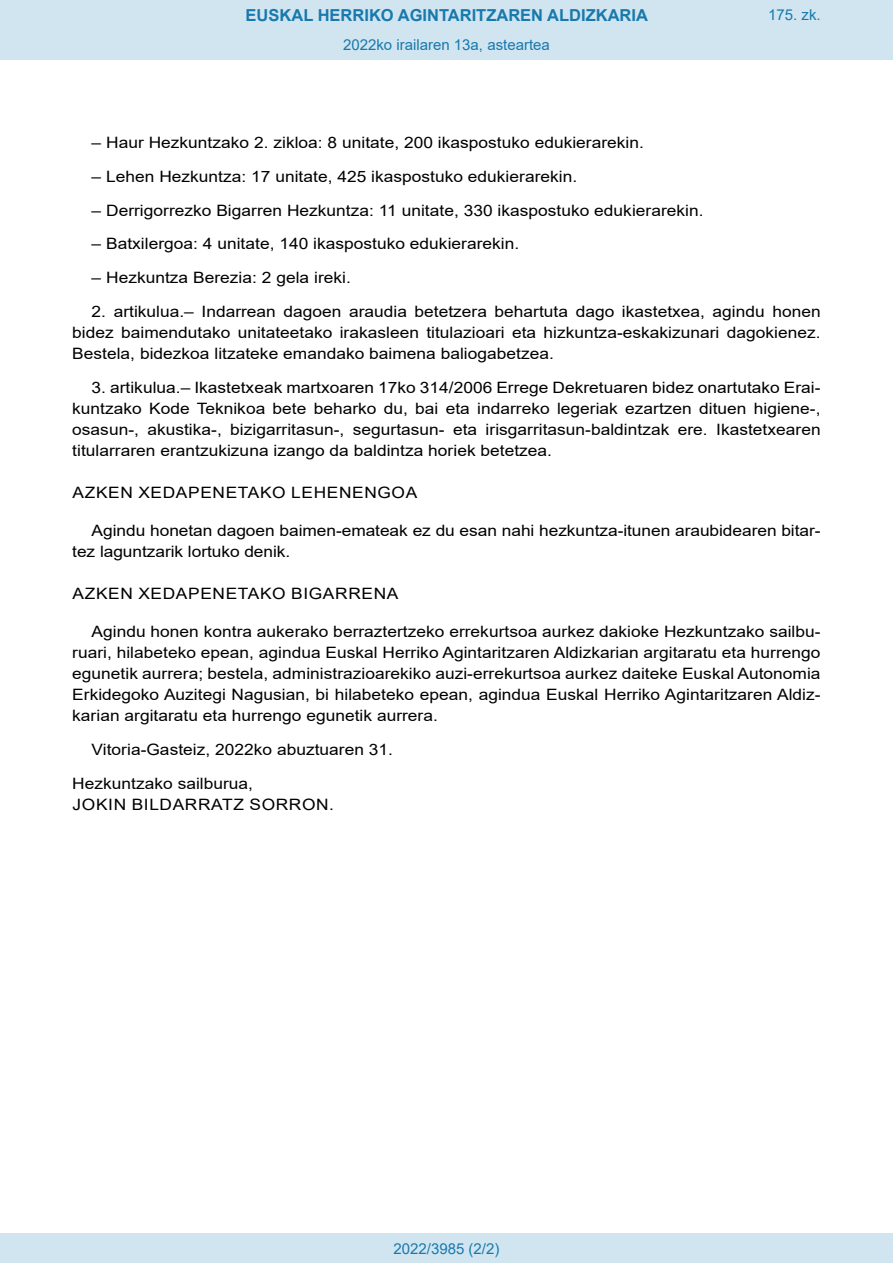
<style>
.page{position:relative;width:893px;height:1263px;background:#fff}
.page>*{position:absolute;margin:0;border:0;box-sizing:border-box;transform-origin:0 0}
.t1{font:700 16.5px "Arial";color:#1879ad}
.BOPVDetalle{font:15.6px/21px "Arial";color:#000;text-align:justify;scale:1.11 1}
.BOPVDisposicion{font:15.6px "Arial";letter-spacing:.035em;color:#000;scale:1.11 1}
.BOPVFirmaLugFec{font:15.6px "Arial";color:#000;scale:1.11 1}
.BOPVFirmaNombre{font:15.6px "Arial";letter-spacing:.035em;color:#000;scale:1.11 1}
.BOPVFirmaPuesto{font:15.6px "Arial";color:#000;scale:1.11 1}
.Paginacion_Centro{font:15px "Arial";color:#1879ad}
</style>
<div class="page">
<div style="left:0;top:0;width:893px;height:60px;background:#d0e5f0"></div>
<div style="left:0;top:1233px;width:893px;height:30px;background:#d0e5f0"></div>
<p class="t1" style="left:246px;top:3px;width:404px">EUSKAL HERRIKO AGINTARITZAREN ALDIZKARIA</p>
<p class="Paginacion_Centro" style="left:343px;top:35px;width:208px">2022ko irailaren 13a, asteartea</p>
<p class="Paginacion_Centro" style="left:768px;top:5px;width:54px">175. zk.</p>
<p class="BOPVDetalle" style="left:92px;top:132px;width:499px">– Haur Hezkuntzako 2. zikloa: 8 unitate, 200 ikaspostuko edukierarekin.</p>
<p class="BOPVDetalle" style="left:92px;top:166px;width:439px">– Lehen Hezkuntza: 17 unitate, 425 ikaspostuko edukierarekin.</p>
<p class="BOPVDetalle" style="left:92px;top:200px;width:553px">– Derrigorrezko Bigarren Hezkuntza: 11 unitate, 330 ikaspostuko edukierarekin.</p>
<p class="BOPVDetalle" style="left:92px;top:233px;width:387px">– Batxilergoa: 4 unitate, 140 ikaspostuko edukierarekin.</p>
<p class="BOPVDetalle" style="left:92px;top:267px;width:235px">– Hezkuntza Berezia: 2 gela ireki.</p>
<p class="BOPVDetalle" style="left:72px;top:301px;width:676px;text-indent:19px">2. artikulua.– Indarrean dagoen araudia betetzera behartuta dago ikastetxea, agindu honen bidez baimendutako unitateetako irakasleen titulazioari eta hizkuntza-eskakizunari dagokienez.<br>Bestela, bidezkoa litzateke emandako baimena baliogabetzea.</p>
<p class="BOPVDetalle" style="left:72px;top:377px;width:676px;text-indent:19px">3. artikulua.– Ikastetxeak martxoaren 17ko 314/2006 Errege Dekretuaren bidez onartutako Erai&shy;kuntzako Kode Teknikoa bete beharko du, bai eta indarreko legeriak ezartzen dituen higiene-, osasun-, akustika-, bizigarritasun-, segurtasun- eta irisgarritasun-baldintzak ere. Ikastetxearen titularraren erantzukizuna izango da baldintza horiek betetzea.</p>
<p class="BOPVDisposicion" style="left:73px;top:482px;width:312px">AZKEN XEDAPENETAKO LEHENENGOA</p>
<p class="BOPVDetalle" style="left:72px;top:520px;width:676px;text-indent:19px">Agindu honetan dagoen baimen-emateak ez du esan nahi hezkuntza-itunen araubidearen bitar&shy;tez laguntzarik lortuko denik.</p>
<p class="BOPVDisposicion" style="left:73px;top:583px;width:295px">AZKEN XEDAPENETAKO BIGARRENA</p>
<p class="BOPVDetalle" style="left:72px;top:621px;width:676px;text-indent:19px">Agindu honen kontra aukerako berraztertzeko errekurtsoa aurkez dakioke Hezkuntzako sailbu&shy;ruari, hilabeteko epean, agindua Euskal Herriko Agintaritzaren Aldizkarian argitaratu eta hurrengo egunetik aurrera; bestela, administrazioarekiko auzi-errekurtsoa aurkez daiteke Euskal Autonomia Erkidegoko Auzitegi Nagusian, bi hilabeteko epean, agindua Euskal Herriko Agintaritzaren Aldiz&shy;karian argitaratu eta hurrengo egunetik aurrera.</p>
<p class="BOPVFirmaLugFec" style="left:92px;top:739px;width:273px">Vitoria-Gasteiz, 2022ko abuztuaren 31.</p>
<p class="BOPVFirmaPuesto" style="left:72px;top:772px;width:164px">Hezkuntzako sailburua,</p>
<p class="BOPVFirmaNombre" style="left:73px;top:793px;width:237px">JOKIN BILDARRATZ SORRON.</p>
<p class="Paginacion_Centro" style="left:393px;top:1238px;width:107px">2022/3985 (2/2)</p>
</div>
